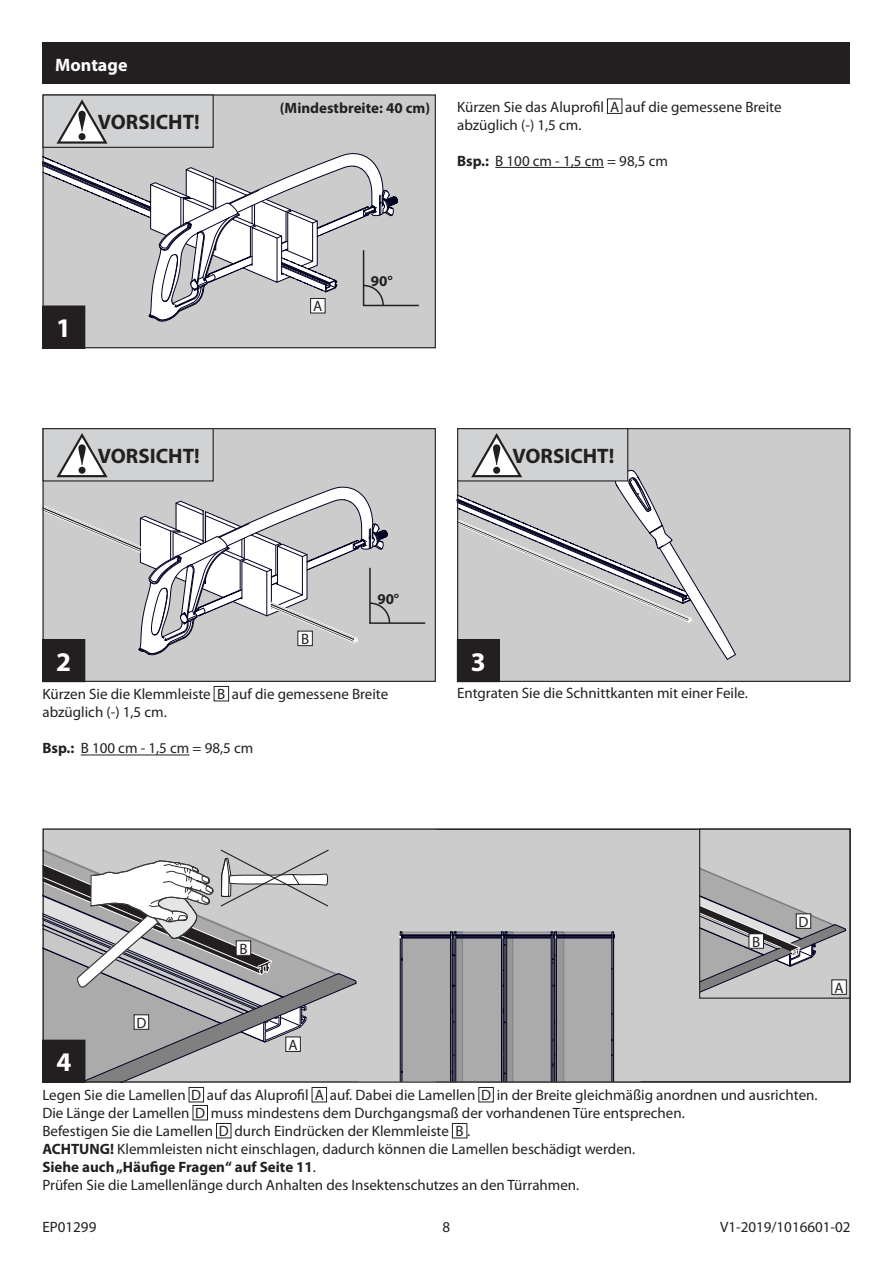
<style>
.page{position:relative;width:893px;height:1263px;background:#fff}
.page>*{position:absolute;margin:0;border:0;box-sizing:border-box;transform-origin:0 0}
.Bildnummerierung{font:700 27px "Myriad Pro";color:#fff}
.t1{font:700 21px "Myriad Pro";color:#231f20}
.Überschrift_Balken_I{font:700 18px "Myriad Pro";color:#fff}
.Fließtext{font:15px/18px "Myriad Pro";color:#231f20}
.Inhaltsverzeichnis_F{font:700 15px "Myriad Pro";color:#231f20}
.Benennung_Hecht{font:15px "Myriad Pro";color:#231f20}
.Seitennummerierung{font:15px "Myriad Pro";color:#231f20}
.s1{font-weight:700}
</style>
<div class="page">
<div style="left:43px;top:829px;width:808px;height:253px;background:#ccc"></div>
<div style="left:500px;top:430px;width:348px;height:250px;background:#ccc"></div>
<div style="left:45px;top:96px;width:389px;height:250px;background:#ccc"></div>
<div style="left:45px;top:430px;width:389px;height:250px;background:#ccc"></div>
<div style="left:43px;top:43px;width:807px;height:41px;background:#231f20"></div>
<div style="left:43px;top:306px;width:42px;height:42px;background:#231f20"></div>
<div style="left:43px;top:640px;width:42px;height:42px;background:#231f20"></div>
<div style="left:457px;top:640px;width:42px;height:42px;background:#231f20"></div>
<div style="left:457px;top:639px;width:43px;height:43px;border:1px solid #231f20"></div>
<hr style="left:495px;top:167px;width:109px;height:1px;background:#231f20">
<div style="left:607px;top:99px;width:15px;height:15px;border:1px solid #231f20"></div>
<hr style="left:81px;top:755px;width:108px;height:1px;background:#231f20">
<div style="left:214px;top:686px;width:15px;height:15px;border:1px solid #231f20"></div>
<div style="left:189px;top:1087px;width:15px;height:15px;border:1px solid #231f20"></div>
<div style="left:312px;top:1087px;width:15px;height:15px;border:1px solid #231f20"></div>
<div style="left:193px;top:1105px;width:15px;height:15px;border:1px solid #231f20"></div>
<div style="left:216px;top:1123px;width:15px;height:15px;border:1px solid #231f20"></div>
<div style="left:452px;top:1123px;width:15px;height:15px;border:1px solid #231f20"></div>
<div style="left:43px;top:95px;width:170px;height:52px;background:#d1d2d4"></div>
<div style="left:43px;top:94px;width:171px;height:54px;border:1px solid #231f20"></div>
<svg style="left:56px;top:99px;width:52px;height:45px"></svg>
<div style="left:43px;top:429px;width:170px;height:52px;background:#d1d2d4"></div>
<div style="left:43px;top:428px;width:171px;height:53px;border:1px solid #231f20"></div>
<svg style="left:56px;top:433px;width:52px;height:45px"></svg>
<div style="left:458px;top:429px;width:170px;height:52px;background:#d1d2d4"></div>
<div style="left:457px;top:428px;width:171px;height:53px;border:1px solid #231f20"></div>
<svg style="left:457px;top:432px;width:279px;height:227px"></svg>
<svg style="left:42px;top:153px;width:378px;height:168px"></svg>
<svg style="left:43px;top:487px;width:384px;height:168px"></svg>
<svg style="left:400px;top:932px;width:215px;height:149px;background:#96969a"></svg>
<svg style="left:701px;top:868px;width:146px;height:127px"></svg>
<div style="left:699px;top:829px;width:151px;height:170px;border:1px solid #231f20"></div>
<div style="left:311px;top:298px;width:14px;height:15px;background:#fff"></div>
<div style="left:310px;top:298px;width:15px;height:15px;border:1px solid #231f20"></div>
<div style="left:796px;top:914px;width:15px;height:14px;background:#fff"></div>
<div style="left:796px;top:914px;width:15px;height:14px;border:1px solid #231f20"></div>
<div style="left:749px;top:934px;width:14px;height:14px;background:#fff"></div>
<div style="left:749px;top:933px;width:15px;height:15px;border:1px solid #231f20"></div>
<div style="left:832px;top:980px;width:14px;height:14px;background:#fff"></div>
<svg style="left:42px;top:848px;width:314px;height:234px"></svg>
<p class="Überschrift_Balken_I" style="left:55px;top:53px;width:74px">Montage</p>
<p class="t1" style="left:98px;top:108px;width:104px">VORSICHT!</p>
<p class="Bildnummerierung" style="left:56px;top:310px;width:16px">1</p>
<p class="Inhaltsverzeichnis_F" style="left:280px;top:98px;width:152px">(Mindestbreite: 40 cm)</p>
<p class="Fließtext" style="left:457px;top:98px;width:326px">Kürzen Sie das Aluprofil A auf die gemessene Breite abzüglich (-) 1,5 cm.</p>
<p class="Fließtext" style="left:457px;top:152px;width:212px"><span class="s1">Bsp.:</span> B 100 cm - 1,5 cm = 98,5 cm</p>
<p class="Benennung_Hecht" style="left:313px;top:297px;width:11px">A</p>
<p class="Inhaltsverzeichnis_F" style="left:371px;top:271px;width:23px">90°</p>
<p class="t1" style="left:98px;top:442px;width:104px">VORSICHT!</p>
<p class="t1" style="left:512px;top:442px;width:104px">VORSICHT!</p>
<p class="Benennung_Hecht" style="left:301px;top:630px;width:10px">B</p>
<p class="Inhaltsverzeichnis_F" style="left:377px;top:589px;width:23px">90°</p>
<p class="Bildnummerierung" style="left:56px;top:644px;width:16px">2</p>
<p class="Bildnummerierung" style="left:471px;top:644px;width:16px">3</p>
<p class="Fließtext" style="left:43px;top:685px;width:347px">Kürzen Sie die Klemmleiste B auf die gemessene Breite abzüglich (-) 1,5 cm.</p>
<p class="Fließtext" style="left:43px;top:739px;width:212px"><span class="s1">Bsp.:</span> B 100 cm - 1,5 cm = 98,5 cm</p>
<p class="Fließtext" style="left:457px;top:684px;width:292px">Entgraten Sie die Schnittkanten mit einer Feile.</p>
<p class="Bildnummerierung" style="left:56px;top:1044px;width:16px">4</p>
<p class="Benennung_Hecht" style="left:136px;top:1013px;width:11px">D</p>
<p class="Benennung_Hecht" style="left:239px;top:939px;width:10px">B</p>
<p class="Benennung_Hecht" style="left:288px;top:1035px;width:11px">A</p>
<p class="Benennung_Hecht" style="left:752px;top:932px;width:10px">B</p>
<p class="Benennung_Hecht" style="left:798px;top:912px;width:11px">D</p>
<p class="Fließtext" style="left:42px;top:1086px;width:777px">Legen Sie die Lamellen D auf das Aluprofil A auf. Dabei die Lamellen D in der Breite gleichmäßig anordnen und ausrichten.<br>Die Länge der Lamellen D muss mindestens dem Durchgangsmaß der vorhandenen Türe entsprechen.</p>
<p class="Fließtext" style="left:42px;top:1122px;width:594px">Befestigen Sie die Lamellen D durch Eindrücken der Klemmleiste B .<br><span class="s1">ACHTUNG!</span> Klemmleisten nicht einschlagen, dadurch können die Lamellen beschädigt werden.<br><span class="s1">Siehe auch „Häufige Fragen“ auf Seite 11</span>.</p>
<p class="Fließtext" style="left:42px;top:1176px;width:538px">Prüfen Sie die Lamellenlänge durch Anhalten des Insektenschutzes an den Türrahmen.</p>
<p class="Benennung_Hecht" style="left:834px;top:978px;width:11px">A</p>
<p class="Fließtext" style="left:43px;top:1217px;width:55px">EP01299</p>
<p class="Seitennummerierung" style="left:443px;top:1217px;width:9px">8</p>
<p class="Fließtext" style="left:720px;top:1217px;width:132px">V1-2019/1016601-02</p>
</div>
